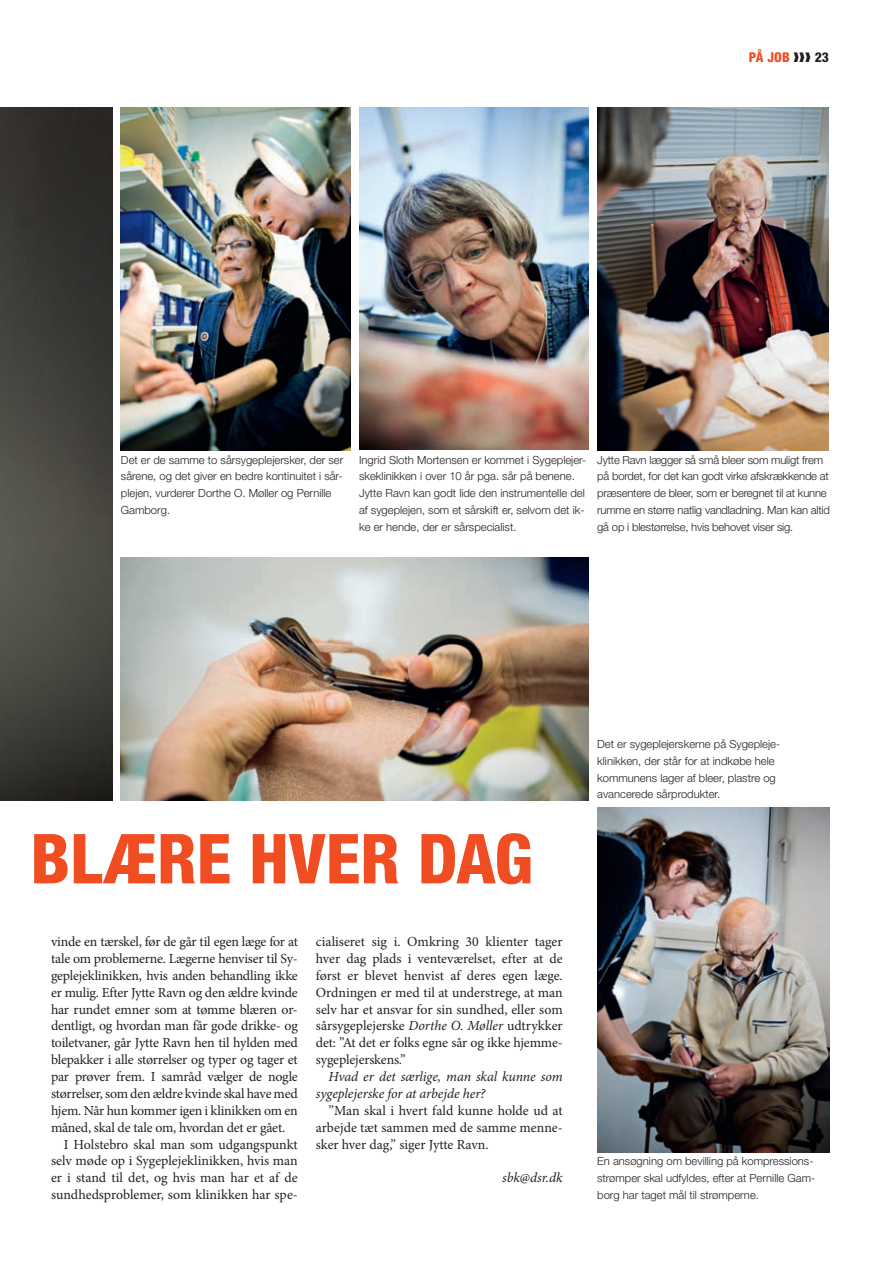
<style>
.page{position:relative;width:893px;height:1263px;background:#fff}
.page>*{position:absolute;margin:0;border:0;box-sizing:border-box;transform-origin:0 0}
.t1{font:800 condensed 69px "Helvetica Neue LT Std";color:#f04d22}
.t2{font:13.8px/16.8px "Minion Pro";letter-spacing:-.015em;color:#231f20;text-align:justify}
.t3{font:italic 13.8px/16.8px "Minion Pro";letter-spacing:-.005em;color:#231f20}
.t4{font:800 condensed 13.5px "Helvetica Neue LT Std";letter-spacing:.01em;color:#f04d22}
.t5{font:300 11.25px/16.8px "Helvetica Neue LT Std";color:#231f20}
.s1{color:#231f20}
.s2{font-style:italic}
</style>
<div class="page">
<img style="left:121px;top:557px;width:468px;height:244px">
<img style="left:0;top:108px;width:112px;height:693px">
<img style="left:359px;top:108px;width:230px;height:341px">
<img style="left:597px;top:807px;width:232px;height:345px">
<img style="left:121px;top:108px;width:230px;height:342px">
<img style="left:597px;top:108px;width:232px;height:342px">
<p class="t4" style="left:749px;top:49px;width:82px">PÅ JOB <span class="s1">❱❱❱ 23</span></p>
<p class="t5" style="left:121px;top:451px;width:224px">Det er de samme to sårsygeplejersker, der ser sårene, og det giver en bedre kontinuitet i sår&shy;plejen, vurderer Dorthe O. Møller og Pernille Gamborg.</p>
<p class="t5" style="left:359px;top:451px;width:229px">Ingrid Sloth Mortensen er kommet i Sygeplejer&shy;skeklinikken i over 10 år pga. sår på benene.<br>Jytte Ravn kan godt lide den instrumentelle del af sygeplejen, som et sårskift er, selvom det ik&shy;ke er hende, der er sårspecialist.</p>
<p class="t5" style="left:597px;top:451px;width:234px">Jytte Ravn lægger så små bleer som muligt frem på bordet, for det kan godt virke afskrækkende at præsentere de bleer, som er beregnet til at kunne rumme en større natlig vandladning. Man kan altid gå op i blestørrelse, hvis behovet viser sig.</p>
<h1 class="t1" style="left:31px;top:816px;width:504px">BLÆRE HVER DAG</h1>
<p class="t2" style="left:51px;top:933px;width:248px">vinde en tærskel, før de går til egen læge for at</p>
<p class="t2" style="left:51px;top:950px;width:248px">tale om problemerne. Lægerne henviser til Sy-</p>
<p class="t2" style="left:51px;top:967px;width:248px">geplejeklinikken, hvis anden behandling ikke</p>
<p class="t2" style="left:51px;top:984px;width:248px">er mulig. Efter Jytte Ravn og den ældre kvinde</p>
<p class="t2" style="left:51px;top:1001px;width:248px">har rundet emner som at tømme blæren or-</p>
<p class="t2" style="left:51px;top:1018px;width:248px">dentligt, og hvordan man får gode drikke- og</p>
<p class="t2" style="left:51px;top:1034px;width:248px">toiletvaner, går Jytte Ravn hen til hylden med</p>
<p class="t2" style="left:51px;top:1051px;width:248px">blepakker i alle størrelser og typer og tager et</p>
<p class="t2" style="left:51px;top:1068px;width:248px">par prøver frem. I samråd vælger de nogle</p>
<p class="t2" style="left:51px;top:1085px;width:248px">størrelser, som den ældre kvinde skal have med</p>
<p class="t2" style="left:51px;top:1102px;width:248px">hjem. Når hun kommer igen i klinikken om en</p>
<p class="t2" style="left:51px;top:1119px;width:236px">måned, skal de tale om, hvordan det er gået.</p>
<p class="t2" style="left:64px;top:1136px;width:236px">I Holstebro skal man som udgangspunkt</p>
<p class="t2" style="left:51px;top:1153px;width:248px">selv møde op i Sygeplejeklinikken, hvis man</p>
<p class="t2" style="left:51px;top:1169px;width:248px">er i stand til det, og hvis man har et af de</p>
<p class="t2" style="left:51px;top:1186px;width:248px">sundhedsproblemer, som klinikken har spe-</p>
<p class="t2" style="left:316px;top:933px;width:248px">cialiseret sig i. Omkring 30 klienter tager hver dag plads i venteværelset, efter at de først er blevet henvist af deres egen læge.<br>Ordningen er med til at understrege, at man selv har et ansvar for sin sundhed, eller som sårsygeplejerske <span class="s2">Dorthe O. Møller</span> udtrykker det: ”At det er folks egne sår og ikke hjemme&shy;sygeplejerskens.”</p>
<p class="t3" style="left:316px;top:1068px;width:248px;text-indent:13px">Hvad er det særlige, man skal kunne som sygeplejerske for at arbejde her?</p>
<p class="t2" style="left:316px;top:1102px;width:248px;text-indent:13px">”Man skal i hvert fald kunne holde ud at arbejde tæt sammen med de samme menne&shy;sker hver dag,” siger Jytte Ravn.</p>
<p class="t3" style="left:502px;top:1169px;width:62px">sbk@dsr.dk</p>
<p class="t5" style="left:597px;top:735px;width:184px">Det er sygeplejerskerne på Sygepleje&shy;klinikken, der står for at indkøbe hele kommunens lager af bleer, plastre og avancerede sårprodukter.</p>
<p class="t5" style="left:597px;top:1152px;width:219px">En ansøgning om bevilling på kompressions&shy;strømper skal udfyldes, efter at Pernille Gam&shy;borg har taget mål til strømperne.</p>
</div>
